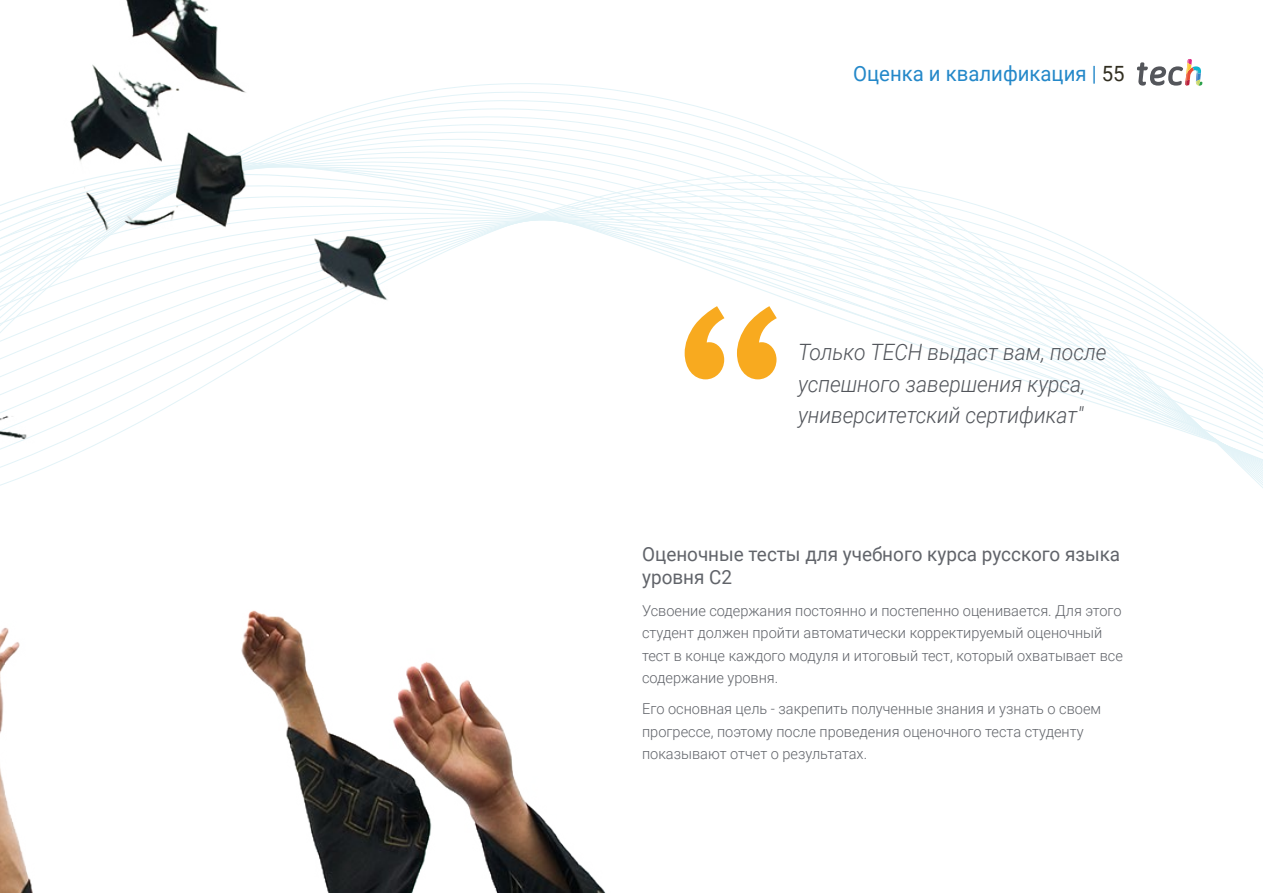
<style>
.page{position:relative;width:1263px;height:893px;background:#fff}
.page>*{position:absolute;margin:0;border:0;box-sizing:border-box;transform-origin:0 0}
.t1{font:italic 300 22.5px/31.5px "Roboto";color:#52555b;scale:.94 1}
.t2{font:21px "Roboto";color:#2488c9}
.t3{font:19.5px/22.5px "Roboto";color:#61646a}
.t4{font:300 15px/22.5px "Roboto";color:#61646a}
.s1{color:#312e20}
</style>
<div class="page">
<svg style="left:1137px;top:59px;width:65px;height:24px"></svg>
<svg style="left:631px;top:83px;width:632px;height:405px"></svg>
<img style="left:0;top:0;width:631px;height:893px">
<svg style="left:685px;top:306px;width:92px;height:73px"></svg>
<h2 class="t2" style="left:853px;top:59px;width:273px">Оценка и квалификация | <span class="s1">55</span></h2>
<h1 class="t1" style="left:798px;top:336px;width:329px">Только TECH выдаст вам, после успешного завершения курса, университетский сертификат"</h1>
<h3 class="t3" style="left:642px;top:542px;width:480px">Оценочные тесты для учебного курса русского языка уровня C2</h3>
<p class="t4" style="left:642px;top:599px;width:482px">Усвоение содержания постоянно и постепенно оценивается. Для этого студент должен пройти автоматически корректируемый оценочный тест в конце каждого модуля и итоговый тест, который охватывает все содержание уровня.</p>
<p class="t4" style="left:642px;top:697px;width:461px">Его основная цель - закрепить полученные знания и узнать о своем прогрессе, поэтому после проведения оценочного теста студенту показывают отчет о результатах.</p>
</div>
